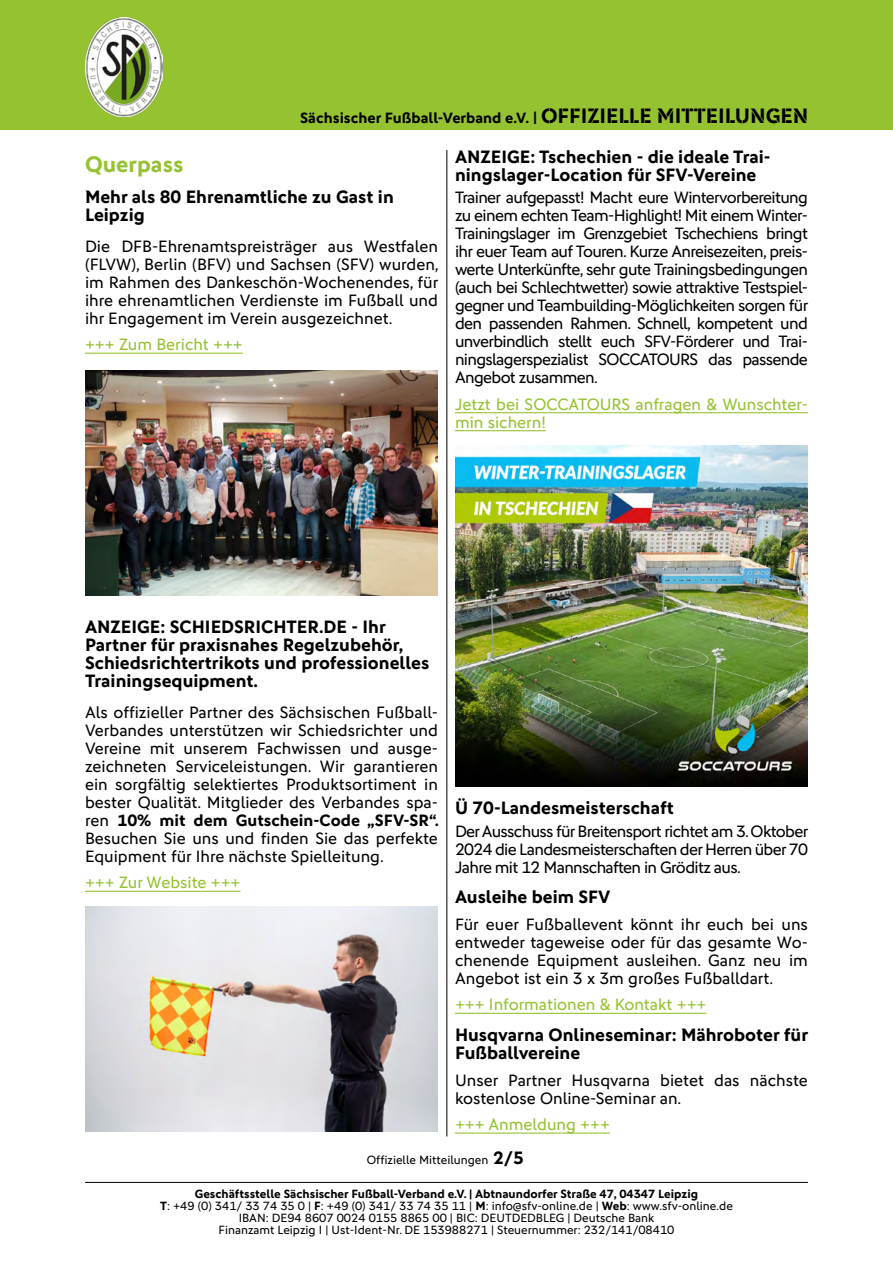
<style>
.page{position:relative;width:893px;height:1263px;background:#fff}
.page>*{position:absolute;margin:0;border:0;box-sizing:border-box;transform-origin:0 0}
.t1{font:700 22.5px "DFB Sans";color:#95c230}
.t2{font:700 18px/18px "DFB Sans";color:#000}
.t3{font:16.5px/18px "DFB Sans";color:#000;text-align:justify}
.t4{font:16.5px/18px "DFB Sans";color:#95c230}
.t5{font:700 15px "DFB Sans";color:#000}
.t6{font:12px/12px "DFB Sans";color:#000;text-align:center}
.s1{font-family:"DFB Stencil";font-weight:400}
.s2{font-family:"DFB Stencil";font-weight:400;font-size:21px}
.s3{font-weight:700}
.s4{font-weight:700;font-size:18px}
</style>
<div class="page">
<div style="left:0;top:0;width:893px;height:130px;background:#95c230"></div>
<img style="left:85px;top:18px;width:77px;height:98px">
<hr style="left:85px;top:1182px;width:723px;height:1px;background:#000">
<hr style="left:446px;top:150px;width:1px;height:986px;background:#000">
<hr style="left:85px;top:353px;width:158px;height:1px;background:#95c230">
<hr style="left:85px;top:891px;width:156px;height:1px;background:#95c230">
<hr style="left:455px;top:412px;width:353px;height:1px;background:#95c230">
<hr style="left:455px;top:430px;width:91px;height:1px;background:#95c230">
<hr style="left:455px;top:1013px;width:251px;height:1px;background:#95c230">
<hr style="left:455px;top:1132px;width:155px;height:2px;background:#95c230">
<img style="left:85px;top:906px;width:353px;height:225px">
<img style="left:85px;top:370px;width:353px;height:226px">
<img style="left:455px;top:446px;width:353px;height:340px">
<p class="t5" style="left:300px;top:109px;width:510px">Sächsischer Fußball-Verband e.V. <span class="s1">|</span> <span class="s2">OFFIZIELLE MITTEILUNGEN</span></p>
<h1 class="t1" style="left:85px;top:151px;width:100px">Querpass</h1>
<p class="t2" style="left:85px;top:187px;width:310px">Mehr als 80 Ehrenamtliche zu Gast in<br>Leipzig</p>
<p class="t3" style="left:85px;top:237px;width:355px">Die DFB-Ehrenamtspreisträger aus Westfalen (FLVW), Berlin (BFV) und Sachsen (SFV) wurden, im Rahmen des Dankeschön-Wochenendes, für ihre ehrenamtlichen Verdienste im Fußball und ihr Engagement im Verein ausgezeichnet.</p>
<p class="t4" style="left:85px;top:335px;width:159px">+++ Zum Bericht +++</p>
<p class="t2" style="left:455px;top:147px;width:317px">ANZEIGE: Tschechien - die ideale Trai&shy;ningslager-Location für SFV-Vereine</p>
<p class="t3" style="left:455px;top:188px;width:355px">Trainer aufgepasst! Macht eure Wintervorbereitung zu einem echten Team-Highlight! Mit einem Winter-Trainingslager im Grenzgebiet Tschechiens bringt ihr euer Team auf Touren. Kurze Anreisezeiten, preis&shy;werte Unterkünfte, sehr gute Trainingsbedingungen (auch bei Schlechtwetter) sowie attraktive Testspiel&shy;gegner und Teambuilding-Möglichkeiten sorgen für den passenden Rahmen. Schnell, kompetent und unverbindlich stellt euch SFV-Förderer und Trai&shy;ningslagerspezialist SOCCATOURS das passende Angebot zusammen.</p>
<p class="t4" style="left:455px;top:395px;width:354px">Jetzt bei SOCCATOURS anfragen &amp; Wunschter&shy;min sichern!</p>
<p class="t2" style="left:85px;top:617px;width:346px">ANZEIGE: SCHIEDSRICHTER.DE - Ihr Partner für praxisnahes Regelzubehör, Schiedsrichtertrikots und professionelles Trainingsequipment.</p>
<p class="t3" style="left:85px;top:703px;width:355px">Als offizieller Partner des Sächsischen Fußball-Verbandes unterstützen wir Schiedsrichter und Vereine mit unserem Fachwissen und ausge&shy;zeichneten Serviceleistungen. Wir garantieren ein sorgfältig selektiertes Produktsortiment in bester Qualität. Mitglieder des Verbandes spa&shy;ren <span class="s3">10% mit dem Gutschein-Code „SFV-SR“.<br></span>Besuchen Sie uns und finden Sie das perfekte Equipment für Ihre nächste Spielleitung.</p>
<p class="t4" style="left:85px;top:873px;width:157px">+++ Zur Website +++</p>
<p class="t2" style="left:455px;top:799px;width:220px">Ü 70-Landesmeisterschaft</p>
<p class="t3" style="left:455px;top:822px;width:355px">Der Ausschuss für Breitensport richtet am 3. Oktober 2024 die Landesmeisterschaften der Herren über 70<br>Jahre mit 12 Mannschaften in Gröditz aus.</p>
<p class="t2" style="left:455px;top:888px;width:157px">Ausleihe beim SFV</p>
<p class="t3" style="left:455px;top:915px;width:354px">Für euer Fußballevent könnt ihr euch bei uns entweder tageweise oder für das gesamte Wo&shy;chenende Equipment ausleihen. Ganz neu im Angebot ist ein 3 x 3m großes Fußballdart.</p>
<p class="t4" style="left:455px;top:995px;width:253px">+++ Informationen &amp; Kontakt +++</p>
<p class="t2" style="left:455px;top:1025px;width:355px">Husqvarna Onlineseminar: Mähroboter für<br>Fußballvereine</p>
<p class="t3" style="left:455px;top:1071px;width:354px">Unser Partner Husqvarna bietet das nächste kostenlose Online-Seminar an.</p>
<p class="t4" style="left:455px;top:1115px;width:156px">+++ Anmeldung +++</p>
<p class="t6" style="left:367px;top:1154px;width:159px">Offizielle Mitteilungen <span class="s4">2/5</span></p>
<p class="t6" style="left:160px;top:1188px;width:574px"><span class="s3">Geschäftsstelle Sächsischer Fußball-Verband e.V. | Abtnaundorfer Straße 47, 04347 Leipzig<br>T</span>: +49 (0) 341/ 33 74 35 0 | <span class="s3">F</span>: +49 (0) 341/ 33 74 35 11 | <span class="s3">M</span>: info@sfv-online.de | <span class="s3">Web</span>: www.sfv-online.de IBAN: DE94 8607 0024 0155 8865 00 | BIC: DEUTDEDBLEG | Deutsche Bank<br>Finanzamt Leipzig I | Ust-Ident-Nr. DE 153988271 | Steuernummer: 232/141/08410</p>
</div>
